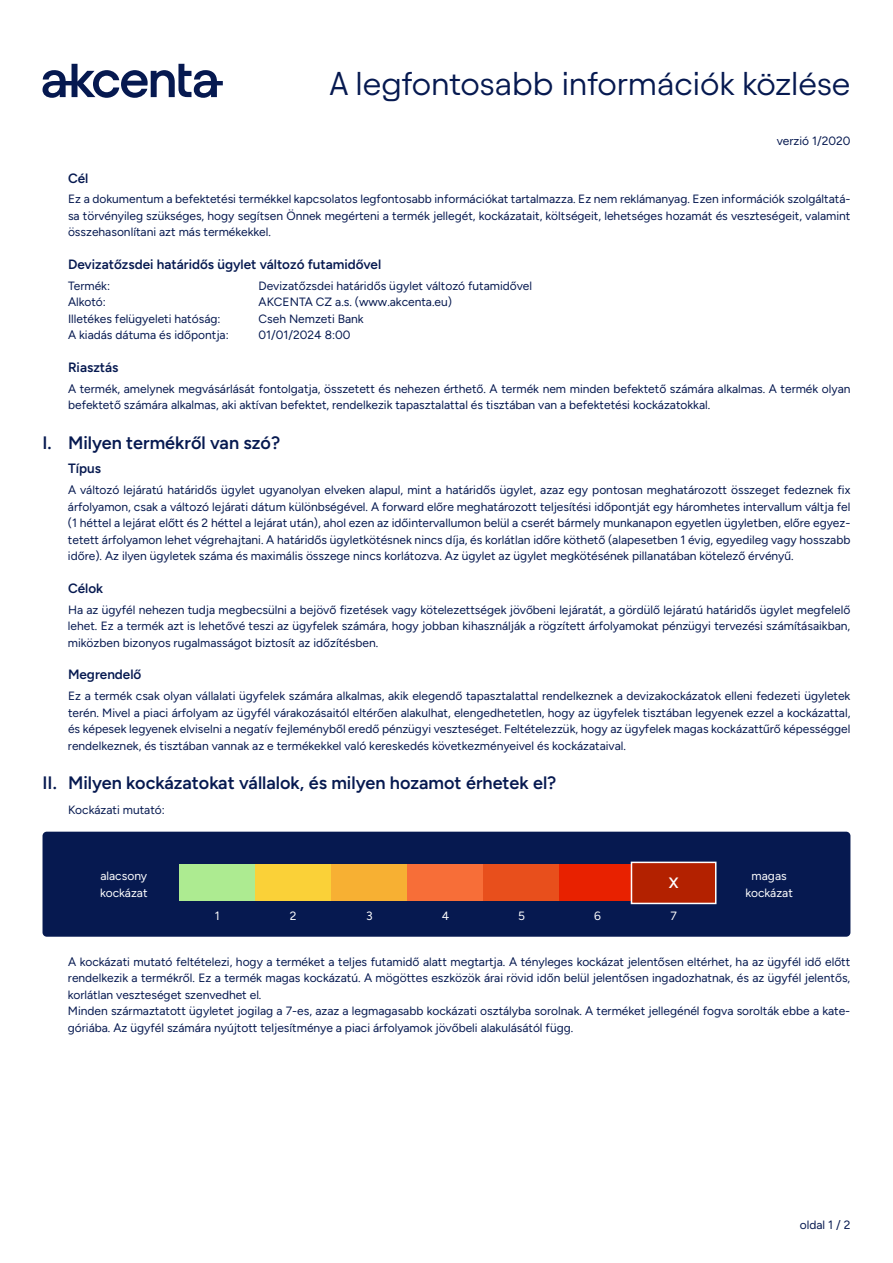
<style>
.page{position:relative;width:893px;height:1263px;background:#fff}
.page>*{position:absolute;margin:0;border:0;box-sizing:border-box;transform-origin:0 0}
.t1{font:33px "Avantt TRIAL";color:#061950}
.t2{font:600 18px "Figtree";color:#061950}
.t3{font:600 15px "Figtree";color:#fff}
.t4{font:600 13.5px "Figtree";color:#061950}
.t5{font:12px/16.5px "Figtree";color:#061950;text-align:justify}
.t6{font:12px/16.5px "Figtree";color:#fff}
</style>
<div class="page">
<svg style="left:43px;top:64px;width:180px;height:34px"></svg>
<div style="left:43px;top:832px;width:807px;height:105px;background:#061950;border-radius:4px"></div>
<div style="left:179px;top:864px;width:76px;height:37px;background:#adeb91"></div>
<div style="left:255px;top:864px;width:76px;height:37px;background:#fad138"></div>
<div style="left:331px;top:864px;width:76px;height:37px;background:#f7b033"></div>
<div style="left:407px;top:864px;width:76px;height:37px;background:#f76e38"></div>
<div style="left:483px;top:864px;width:76px;height:37px;background:#e84f1c"></div>
<div style="left:559px;top:864px;width:77px;height:37px;background:#e82100"></div>
<div style="left:631px;top:862px;width:85px;height:42px;background:#b32100;border:2px solid #fff"></div>
<h1 class="t1" style="left:329px;top:61px;width:523px">A legfontosabb információk közlése</h1>
<p class="t5" style="left:777px;top:133px;width:75px">verzió 1/2020</p>
<p class="t4" style="left:68px;top:170px;width:22px">Cél</p>
<p class="t5" style="left:68px;top:191px;width:784px">Ez a dokumentum a befektetési termékkel kapcsolatos legfontosabb információkat tartalmazza. Ez nem reklámanyag. Ezen információk szolgáltatá&shy;sa törvényileg szükséges, hogy segítsen Önnek megérteni a termék jellegét, kockázatait, költségeit, lehetséges hozamát és veszteségeit, valamint összehasonlítani azt más termékekkel.</p>
<p class="t4" style="left:68px;top:256px;width:315px">Devizatőzsdei határidős ügylet változó futamidővel</p>
<p class="t5" style="left:68px;top:277px;width:44px">Termék:</p>
<p class="t5" style="left:259px;top:277px;width:275px">Devizatőzsdei határidős ügylet változó futamidővel</p>
<p class="t5" style="left:68px;top:294px;width:39px">Alkotó:</p>
<p class="t5" style="left:259px;top:294px;width:195px">AKCENTA CZ a.s. (www.akcenta.eu)</p>
<p class="t5" style="left:68px;top:310px;width:154px">Illetékes felügyeleti hatóság:</p>
<p class="t5" style="left:259px;top:310px;width:107px">Cseh Nemzeti Bank</p>
<p class="t5" style="left:68px;top:327px;width:162px">A kiadás dátuma és időpontja:</p>
<p class="t5" style="left:259px;top:327px;width:93px">01/01/2024 8:00</p>
<p class="t4" style="left:68px;top:359px;width:52px">Riasztás</p>
<p class="t5" style="left:68px;top:380px;width:784px">A termék, amelynek megvásárlását fontolgatja, összetett és nehezen érthető. A termék nem minden befektető számára alkalmas. A termék olyan befektető számára alkalmas, aki aktívan befektet, rendelkezik tapasztalattal és tisztában van a befektetési kockázatokkal.</p>
<h2 class="t2" style="left:43px;top:432px;width:239px">I. Milyen termékről van szó?</h2>
<p class="t4" style="left:68px;top:461px;width:35px">Típus</p>
<p class="t5" style="left:68px;top:482px;width:784px">A változó lejáratú határidős ügylet ugyanolyan elveken alapul, mint a határidős ügylet, azaz egy pontosan meghatározott összeget fedeznek fix árfolyamon, csak a változó lejárati dátum különbségével. A forward előre meghatározott teljesítési időpontját egy háromhetes intervallum váltja fel (1 héttel a lejárat előtt és 2 héttel a lejárat után), ahol ezen az időintervallumon belül a cserét bármely munkanapon egyetlen ügyletben, előre egyez&shy;tetett árfolyamon lehet végrehajtani. A határidős ügyletkötésnek nincs díja, és korlátlan időre köthető (alapesetben 1 évig, egyedileg vagy hosszabb időre). Az ilyen ügyletek száma és maximális összege nincs korlátozva. Az ügylet az ügylet megkötésének pillanatában kötelező érvényű.</p>
<p class="t4" style="left:68px;top:580px;width:37px">Célok</p>
<p class="t5" style="left:68px;top:601px;width:784px">Ha az ügyfél nehezen tudja megbecsülni a bejövő fizetések vagy kötelezettségek jövőbeni lejáratát, a gördülő lejáratú határidős ügylet megfelelő lehet. Ez a termék azt is lehetővé teszi az ügyfelek számára, hogy jobban kihasználják a rögzített árfolyamokat pénzügyi tervezési számításaikban, miközben bizonyos rugalmasságot biztosít az időzítésben.</p>
<p class="t4" style="left:68px;top:667px;width:75px">Megrendelő</p>
<p class="t5" style="left:68px;top:688px;width:784px">Ez a termék csak olyan vállalati ügyfelek számára alkalmas, akik elegendő tapasztalattal rendelkeznek a devizakockázatok elleni fedezeti ügyletek terén. Mivel a piaci árfolyam az ügyfél várakozásaitól eltérően alakulhat, elengedhetetlen, hogy az ügyfelek tisztában legyenek ezzel a kockázattal, és képesek legyenek elviselni a negatív fejleményből eredő pénzügyi veszteséget. Feltételezzük, hogy az ügyfelek magas kockázattűrő képességgel rendelkeznek, és tisztában vannak az e termékekkel való kereskedés következményeivel és kockázataival.</p>
<h2 class="t2" style="left:43px;top:772px;width:515px">II. Milyen kockázatokat vállalok, és milyen hozamot érhetek el?</h2>
<p class="t5" style="left:68px;top:801px;width:98px">Kockázati mutató:</p>
<p class="t6" style="left:100px;top:868px;width:49px">alacsony kockázat</p>
<p class="t6" style="left:215px;top:907px;width:6px">1</p>
<p class="t3" style="left:669px;top:874px;width:11px">X</p>
<p class="t6" style="left:290px;top:907px;width:8px">2</p>
<p class="t6" style="left:366px;top:907px;width:8px">3</p>
<p class="t6" style="left:442px;top:907px;width:9px">4</p>
<p class="t6" style="left:518px;top:907px;width:8px">5</p>
<p class="t6" style="left:594px;top:907px;width:8px">6</p>
<p class="t6" style="left:670px;top:907px;width:8px">7</p>
<p class="t6" style="left:745px;top:868px;width:49px;text-align:center">magas kockázat</p>
<p class="t5" style="left:68px;top:953px;width:784px;text-align:left">A kockázati mutató feltételezi, hogy a terméket a teljes futamidő alatt megtartja. A tényleges kockázat jelentősen eltérhet, ha az ügyfél idő előtt rendelkezik a termékről. Ez a termék magas kockázatú. A mögöttes eszközök árai rövid időn belül jelentősen ingadozhatnak, és az ügyfél jelentős, korlátlan veszteséget szenvedhet el.<br>Minden származtatott ügyletet jogilag a 7-es, azaz a legmagasabb kockázati osztályba sorolnak. A terméket jellegénél fogva sorolták ebbe a kate&shy;góriába. Az ügyfél számára nyújtott teljesítménye a piaci árfolyamok jövőbeli alakulásától függ.</p>
<p class="t5" style="left:800px;top:1216px;width:52px">oldal 1 / 2</p>
</div>
